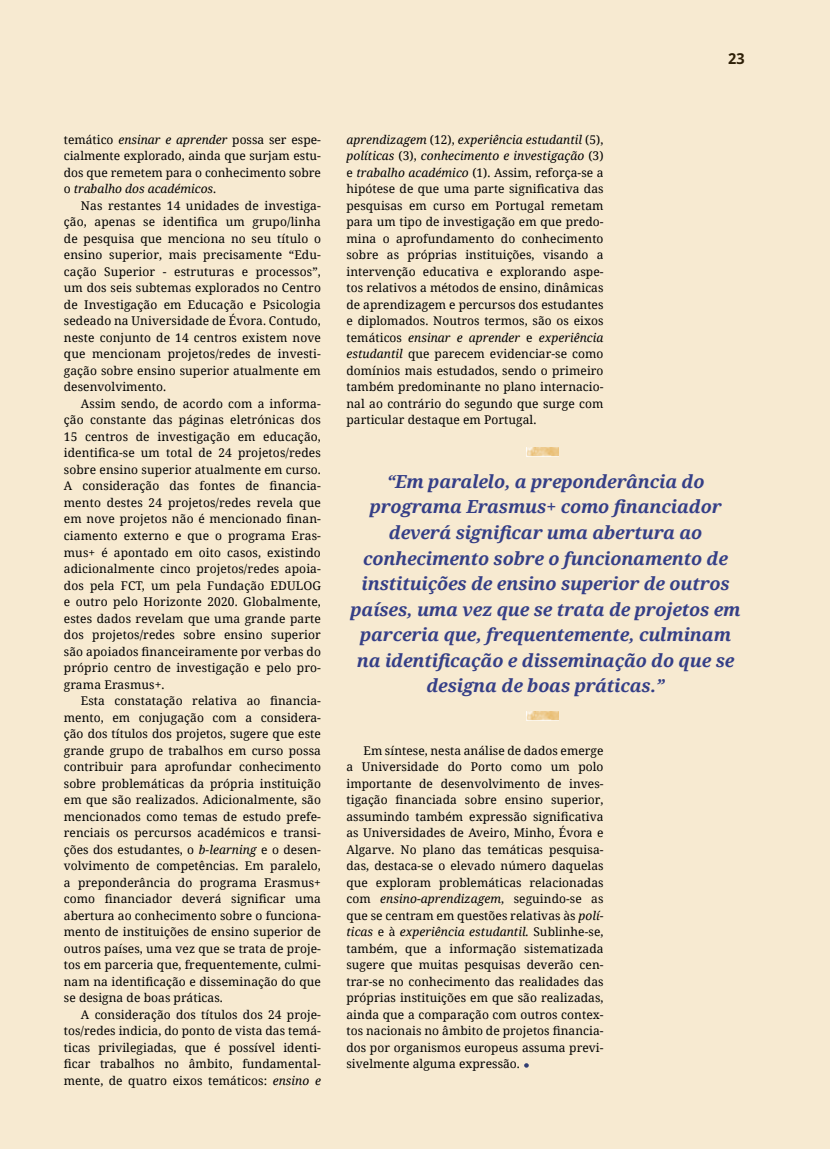
<style>
.page{position:relative;width:830px;height:1149px;background:#fff}
.page>*{position:absolute;margin:0;border:0;box-sizing:border-box;transform-origin:0 0}
.t1{font:italic 700 18px/25.5px "Noto Serif";letter-spacing:-.01em;color:#353f87;text-align:center}
.t2{font:700 15px "Noto Sans";color:#000}
.t3{font:12px/16.5px "Noto Serif";letter-spacing:.005em;color:#000;text-align:justify}
.s1{font-style:italic}
</style>
<div class="page">
<div style="left:0;top:0;width:829px;height:1148px;background:#f7ead1"></div>
<img style="left:526px;top:447px;width:32px;height:9px">
<img style="left:526px;top:711px;width:32px;height:9px">
<svg style="left:524px;top:1063px;width:4px;height:4px"></svg>
<p class="t2" style="left:728px;top:48px;width:18px">23</p>
<p class="t3" style="left:64px;top:131px;width:258px">temático <span class="s1">ensinar e aprender</span> possa ser espe&shy;cialmente explorado, ainda que surjam estu&shy;dos que remetem para o conhecimento sobre o <span class="s1">trabalho dos académicos</span>.</p>
<p class="t3" style="left:64px;top:197px;width:258px;text-indent:17px">Nas restantes 14 unidades de investiga&shy;ção, apenas se identifica um grupo/linha de pesquisa que menciona no seu título o ensino superior, mais precisamente “Edu&shy;cação Superior - estruturas e processos”, um dos seis subtemas explorados no Centro de Investigação em Educação e Psicologia sedeado na Universidade de Évora. Contudo, neste conjunto de 14 centros existem nove que mencionam projetos/redes de investi&shy;gação sobre ensino superior atualmente em desenvolvimento.</p>
<p class="t3" style="left:64px;top:395px;width:258px;text-indent:17px">Assim sendo, de acordo com a informa&shy;ção constante das páginas eletrónicas dos 15 centros de investigação em educação, identifica-se um total de 24 projetos/redes sobre ensino superior atualmente em curso.<br>A consideração das fontes de financia&shy;mento destes 24 projetos/redes revela que em nove projetos não é mencionado finan&shy;ciamento externo e que o programa Eras&shy;mus+ é apontado em oito casos, existindo adicionalmente cinco projetos/redes apoia&shy;dos pela FCT, um pela Fundação EDULOG e outro pelo Horizonte 2020. Globalmente, estes dados revelam que uma grande parte dos projetos/redes sobre ensino superior são apoiados financeiramente por verbas do próprio centro de investigação e pelo pro&shy;grama Erasmus+.</p>
<p class="t3" style="left:64px;top:692px;width:258px;text-indent:17px">Esta constatação relativa ao financia&shy;mento, em conjugação com a considera&shy;ção dos títulos dos projetos, sugere que este grande grupo de trabalhos em curso possa contribuir para aprofundar conhecimento sobre problemáticas da própria instituição em que são realizados. Adicionalmente, são mencionados como temas de estudo prefe&shy;renciais os percursos académicos e transi&shy;ções dos estudantes, o <span class="s1">b-learning</span> e o desen&shy;volvimento de competências. Em paralelo, a preponderância do programa Erasmus+ como financiador deverá significar uma abertura ao conhecimento sobre o funciona&shy;mento de instituições de ensino superior de outros países, uma vez que se trata de proje&shy;tos em parceria que, frequentemente, culmi&shy;nam na identificação e disseminação do que se designa de boas práticas.</p>
<p class="t3" style="left:64px;top:1005px;width:258px;text-indent:17px">A consideração dos títulos dos 24 proje&shy;tos/redes indicia, do ponto de vista das temá&shy;ticas privilegiadas, que é possível identi&shy;ficar trabalhos no âmbito, fundamental&shy;mente, de quatro eixos temáticos: <span class="s1">ensino e</span></p>
<p class="t3" style="left:346px;top:131px;width:258px"><span class="s1">aprendizagem</span> (12), <span class="s1">experiência estudantil</span> (5), <span class="s1">políticas</span> (3), <span class="s1">conhecimento e investigação</span> (3) e <span class="s1">trabalho académico</span> (1). Assim, reforça-se a hipótese de que uma parte significativa das pesquisas em curso em Portugal remetam para um tipo de investigação em que predo&shy;mina o aprofundamento do conhecimento sobre as próprias instituições, visando a intervenção educativa e explorando aspe&shy;tos relativos a métodos de ensino, dinâmicas de aprendizagem e percursos dos estudantes e diplomados. Noutros termos, são os eixos temáticos <span class="s1">ensinar e aprender</span> e <span class="s1">experiência estudantil</span> que parecem evidenciar-se como domínios mais estudados, sendo o primeiro também predominante no plano internacio&shy;nal ao contrário do segundo que surge com particular destaque em Portugal.</p>
<p class="t1" style="left:350px;top:468px;width:391px">“Em paralelo, a preponderância do programa Erasmus+ como financiador deverá significar uma abertura ao conhecimento sobre o funcionamento de instituições de ensino superior de outros países, uma vez que se trata de projetos em parceria que, frequentemente, culminam na identificação e disseminação do que se designa de boas práticas.”</p>
<p class="t3" style="left:346px;top:741px;width:258px;text-indent:17px">Em síntese, nesta análise de dados emerge a Universidade do Porto como um polo importante de desenvolvimento de inves&shy;tigação financiada sobre ensino superior, assumindo também expressão significativa as Universidades de Aveiro, Minho, Évora e Algarve. No plano das temáticas pesquisa&shy;das, destaca-se o elevado número daquelas que exploram problemáticas relacionadas com <span class="s1">ensino-aprendizagem</span>, seguindo-se as que se centram em questões relativas às <span class="s1">polí&shy;ticas</span> e à <span class="s1">experiência estudantil.</span> Sublinhe-se, também, que a informação sistematizada sugere que muitas pesquisas deverão cen&shy;trar-se no conhecimento das realidades das próprias instituições em que são realizadas, ainda que a comparação com outros contex&shy;tos nacionais no âmbito de projetos financia&shy;dos por organismos europeus assuma previ&shy;sivelmente alguma expressão.</p>
</div>
